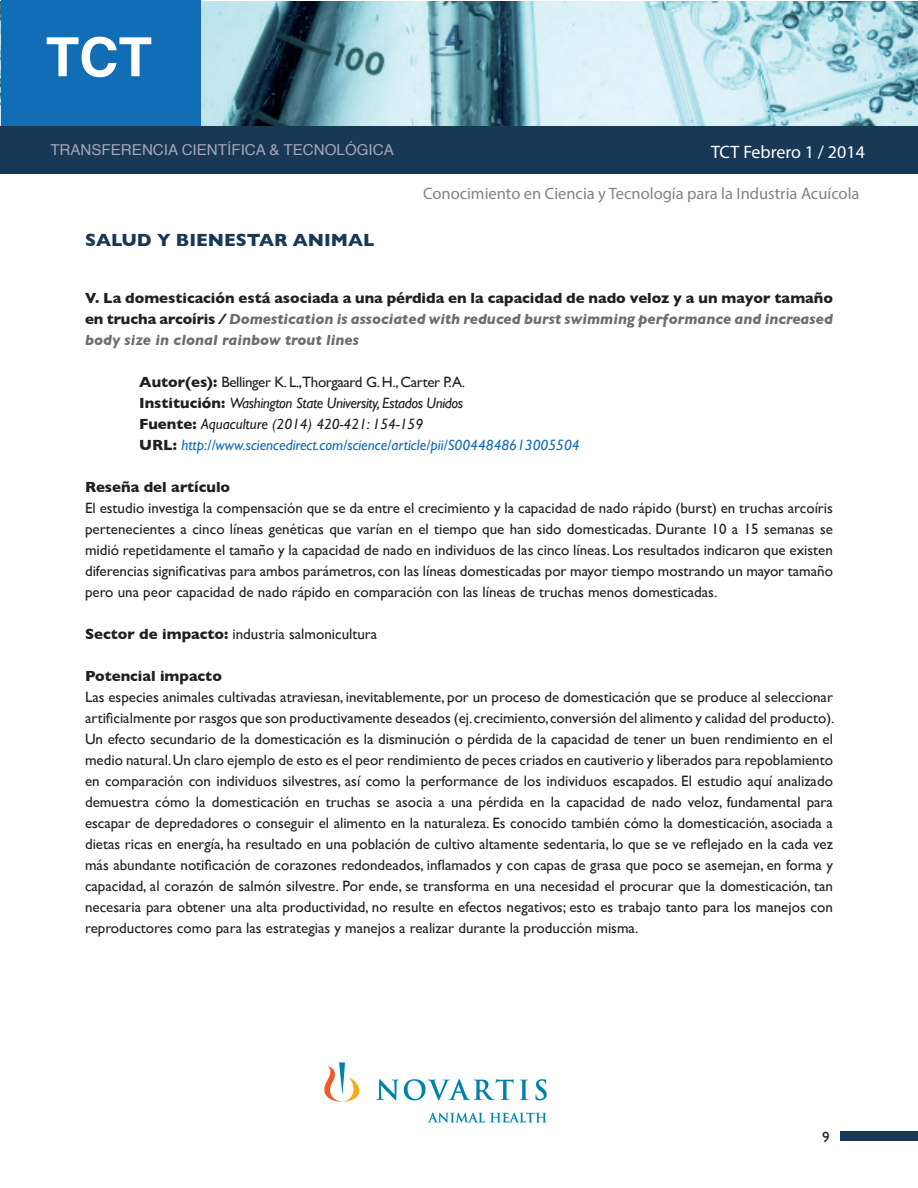
<style>
.page{position:relative;width:918px;height:1188px;background:#fff}
.page>*{position:absolute;margin:0;border:0;box-sizing:border-box;transform-origin:0 0}
.t1{font:700 54px "Helvetica";color:#fff}
.t2{font:700 18px "Gill Sans";color:#183856}
.t3{font:18px "Myriad Pro";color:#fff}
.t4{font:16.5px "Myriad Pro";color:#808285}
.t5{font:15px/21px "Gill Sans";color:#231f20;text-align:justify}
.t6{font:italic 15px/21px "Gill Sans";color:#231f20}
.t7{font:italic 700 15px/21px "Gill Sans";color:#6c6d70;text-align:justify}
.t8{font:15px "Helvetica";color:#a4a6b5}
.t9{font:700 15px "Gill Sans";color:#231f20}
.s1{font-style:normal;color:#231f20}
.s2{color:#231f20}
.s3{font-weight:700;font-style:normal}
.s4{font-style:normal}
.s5{color:#126db7}
.s6{font-weight:700}
</style>
<div class="page">
<div style="left:840px;top:1131px;width:78px;height:9px;background:#183856"></div>
<img style="left:324px;top:1062px;width:223px;height:61px">
<img style="left:0;top:1px;width:1px;height:125px">
<img style="left:201px;top:1px;width:717px;height:125px">
<div style="left:1px;top:0;width:200px;height:127px;background:#126db7"></div>
<div style="left:0;top:126px;width:918px;height:48px;background:#183856"></div>
<h1 class="t1" style="left:46px;top:14px;width:108px">TCT</h1>
<p class="t8" style="left:51px;top:138px;width:345px">TRANSFERENCIA CIENTÍFICA &amp; TECNOLÓGICA</p>
<p class="t2" style="left:85px;top:226px;width:291px">SALUD Y BIENESTAR ANIMAL</p>
<p class="t3" style="left:711px;top:141px;width:155px">TCT Febrero 1 / 2014</p>
<p class="t4" style="left:423px;top:184px;width:438px">Conocimiento en Ciencia y Tecnología para la Industria Acuícola</p>
<p class="t7" style="left:85px;top:287px;width:749px"><span class="s1">V. La domesticación está asociada a una pérdida en la capacidad de nado veloz y a un mayor tamaño en trucha arcoíris</span> <span class="s2">/</span> Domestication is associated with reduced burst swimming performance and increased body size in clonal rainbow trout lines</p>
<p class="t6" style="left:139px;top:371px;width:442px"><span class="s3">Autor(es):</span> <span class="s4">Bellinger K. L.,Thorgaard G. H., Carter P.A.<br></span><span class="s3">Institución:</span> Washington State University, Estados Unidos<br><span class="s3">Fuente:</span> Aquaculture (2014) 420-421: 154-159<br><span class="s3">URL:</span> <span class="s5">http://www.sciencedirect.com/science/article/pii/S0044848613005504</span></p>
<p class="t9" style="left:85px;top:475px;width:147px">Reseña del artículo</p>
<p class="t5" style="left:85px;top:497px;width:749px">El estudio investiga la compensación que se da entre el crecimiento y la capacidad de nado rápido (burst) en truchas arcoíris pertenecientes a cinco líneas genéticas que varían en el tiempo que han sido domesticadas. Durante 10 a 15 semanas se midió repetidamente el tamaño y la capacidad de nado en individuos de las cinco líneas. Los resultados indicaron que existen diferencias significativas para ambos parámetros, con las líneas domesticadas por mayor tiempo mostrando un mayor tamaño pero una peor capacidad de nado rápido en comparación con las líneas de truchas menos domesticadas.</p>
<p class="t5" style="left:85px;top:623px;width:294px"><span class="s6">Sector de impacto:</span> industria salmonicultura</p>
<p class="t9" style="left:85px;top:664px;width:138px">Potencial impacto</p>
<p class="t5" style="left:85px;top:686px;width:751px">Las especies animales cultivadas atraviesan, inevitablemente, por un proceso de domesticación que se produce al seleccionar artificialmente por rasgos que son productivamente deseados (ej. crecimiento, conversión del alimento y calidad del producto).<br>Un efecto secundario de la domesticación es la disminución o pérdida de la capacidad de tener un buen rendimiento en el medio natural. Un claro ejemplo de esto es el peor rendimiento de peces criados en cautiverio y liberados para repoblamiento en comparación con individuos silvestres, así como la performance de los individuos escapados. El estudio aquí analizado demuestra cómo la domesticación en truchas se asocia a una pérdida en la capacidad de nado veloz, fundamental para escapar de depredadores o conseguir el alimento en la naturaleza. Es conocido también cómo la domesticación, asociada a dietas ricas en energía, ha resultado en una población de cultivo altamente sedentaria, lo que se ve reflejado en la cada vez más abundante notificación de corazones redondeados, inflamados y con capas de grasa que poco se asemejan, en forma y capacidad, al corazón de salmón silvestre. Por ende, se transforma en una necesidad el procurar que la domesticación, tan necesaria para obtener una alta productividad, no resulte en efectos negativos; esto es trabajo tanto para los manejos con reproductores como para las estrategias y manejos a realizar durante la producción misma.</p>
<p class="t5" style="left:822px;top:1126px;width:9px">9</p>
</div>
